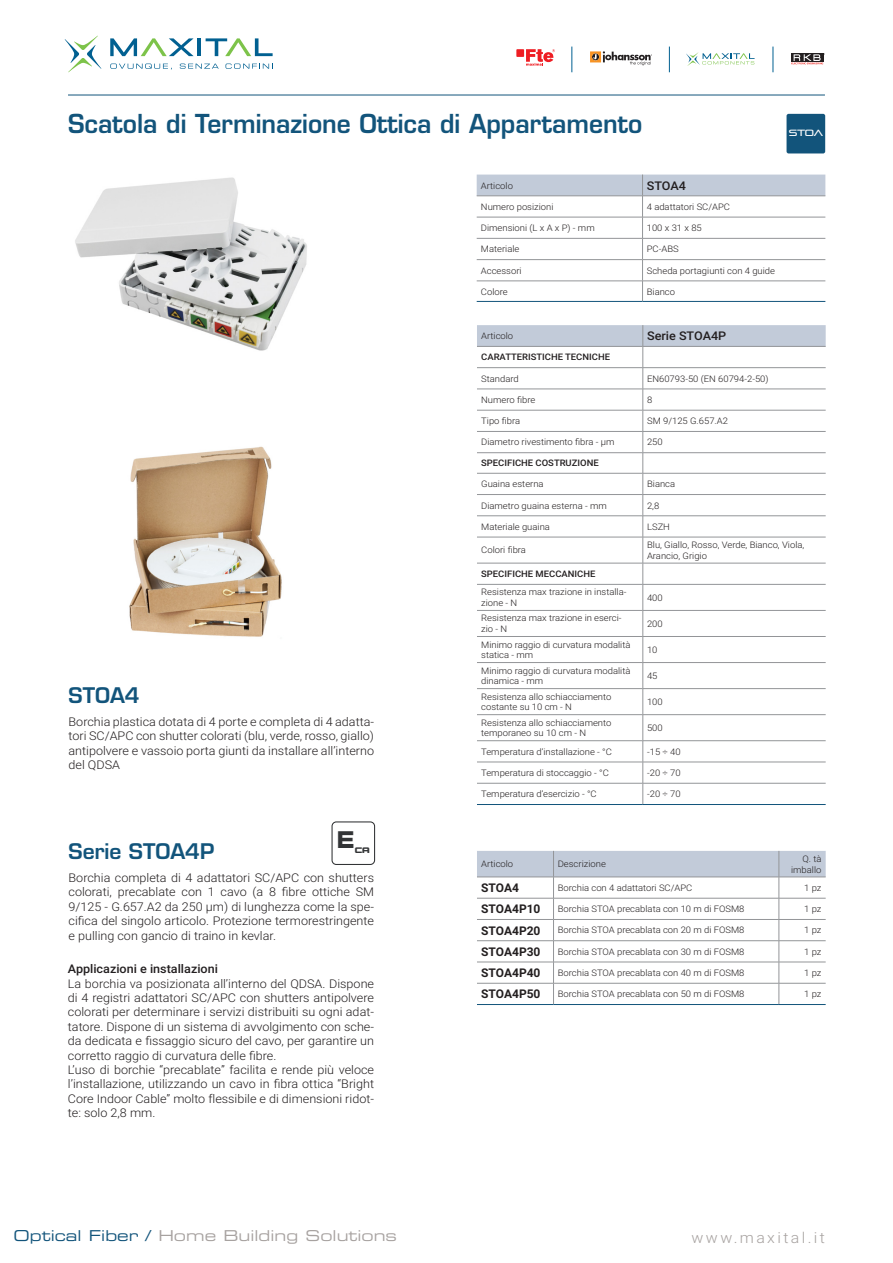
<style>
.page{position:relative;width:893px;height:1263px;background:#fff}
.page>*{position:absolute;margin:0;border:0;box-sizing:border-box;transform-origin:0 0}
.Titolo_pagina-FIBRA{font:600 25.5px "Eurostile LT Std";color:#12547b;scale:.96 1}
.t1{font:23.1px "Eurostile LT Std Bold Ex 2";color:#323436;scale:.82 1}
.Articolo-FIBRA{font:600 21px "Eurostile LT Std";color:#12547b}
.t2{font:15px "Eurostile LT Std Ex 2";color:#a7a2a0}
.t3{font:300 15px "Roboto";letter-spacing:.15em;color:#a7a2a0;scale:1.06 1}
.t4{font:300 12px/14.4px "Roboto";color:#231f20;text-align:justify;scale:1.05 1}
.Articolo_x_indice_-F{font:700 12px "Roboto";color:#231f20}
.Voce_tabella_BOLD-FI{font:500 12px "Roboto";color:#231f20;scale:1.05 1}
.t5{font:9.75px "Gunship";color:#323436;scale:.82 1}
.Voce_tabella_-_FIBRA{font:300 9px/10.8px "Roboto";color:#231f20;scale:1.05 1}
.Voce_tabella_BOLD-FI-2{font:500 9px "Roboto";color:#231f20;scale:1.05 1}
.t6{font:9px "Pirulen Rg";color:#fff}
.s1{color:#12547b}
</style>
<div class="page">
<hr style="left:68px;top:95px;width:757px;height:1px;background:#12547b">
<svg style="left:110px;top:64px;width:62px;height:5px"></svg>
<svg style="left:180px;top:64px;width:39px;height:5px"></svg>
<svg style="left:226px;top:64px;width:47px;height:5px"></svg>
<svg style="left:110px;top:38px;width:84px;height:18px"></svg>
<hr style="left:198px;top:38px;width:3px;height:18px;background:#016091">
<svg style="left:206px;top:38px;width:67px;height:18px"></svg>
<svg style="left:65px;top:36px;width:36px;height:36px"></svg>
<svg style="left:572px;top:47px;width:1px;height:25px"></svg>
<svg style="left:669px;top:47px;width:1px;height:25px"></svg>
<div style="left:516px;top:49px;width:8px;height:8px;background:#ee1d23"></div>
<svg style="left:526px;top:49px;width:29px;height:17px"></svg>
<svg style="left:686px;top:52px;width:69px;height:14px"></svg>
<svg style="left:791px;top:53px;width:34px;height:11px"></svg>
<svg style="left:590px;top:51px;width:62px;height:14px"></svg>
<svg style="left:773px;top:47px;width:1px;height:25px"></svg>
<img style="left:75px;top:177px;width:232px;height:174px">
<img style="left:129px;top:446px;width:153px;height:191px">
<svg style="left:477px;top:325px;width:349px;height:479px"></svg>
<hr style="left:477px;top:804px;width:166px;height:1px;background:#12547b">
<hr style="left:643px;top:804px;width:183px;height:1px;background:#12547b">
<svg style="left:477px;top:175px;width:348px;height:126px"></svg>
<hr style="left:477px;top:301px;width:165px;height:1px;background:#12547b">
<hr style="left:642px;top:301px;width:183px;height:1px;background:#12547b">
<svg style="left:477px;top:851px;width:349px;height:153px"></svg>
<hr style="left:477px;top:1004px;width:76px;height:1px;background:#12547b">
<hr style="left:553px;top:1004px;width:226px;height:1px;background:#12547b">
<hr style="left:779px;top:1004px;width:47px;height:1px;background:#12547b">
<div style="left:786px;top:114px;width:39px;height:39px;background:#12547b;border-radius:2px"></div>
<div style="left:331px;top:821px;width:44px;height:44px;border:1px solid #323436;border-radius:4px"></div>
<p class="Titolo_pagina-FIBRA" style="left:68px;top:108px;width:600px">Scatola di Terminazione Ottica di Appartamento</p>
<p class="t6" style="left:789px;top:127px;width:36px">STOA</p>
<p class="Voce_tabella_-_FIBRA" style="left:481px;top:180px;width:32px">Articolo</p>
<p class="Voce_tabella_BOLD-FI" style="left:647px;top:177px;width:39px">STOA4</p>
<p class="Voce_tabella_-_FIBRA" style="left:481px;top:201px;width:71px">Numero posizioni</p>
<p class="Voce_tabella_-_FIBRA" style="left:647px;top:201px;width:81px">4 adattatori SC/APC</p>
<p class="Voce_tabella_-_FIBRA" style="left:481px;top:222px;width:110px">Dimensioni (L x A x P) - mm</p>
<p class="Voce_tabella_-_FIBRA" style="left:647px;top:222px;width:54px">100 x 31 x 85</p>
<p class="Voce_tabella_-_FIBRA" style="left:481px;top:243px;width:38px">Materiale</p>
<p class="Voce_tabella_-_FIBRA" style="left:647px;top:243px;width:32px">PC-ABS</p>
<p class="Voce_tabella_-_FIBRA" style="left:481px;top:265px;width:40px">Accessori</p>
<p class="Voce_tabella_-_FIBRA" style="left:647px;top:265px;width:124px">Scheda portagiunti con 4 guide</p>
<p class="Voce_tabella_-_FIBRA" style="left:481px;top:286px;width:27px">Colore</p>
<p class="Voce_tabella_-_FIBRA" style="left:647px;top:286px;width:28px">Bianco</p>
<p class="Articolo-FIBRA" style="left:69px;top:682px;width:73px">STOA4</p>
<p class="t4" style="left:69px;top:714px;width:292px">Borchia plastica dotata di 4 porte e completa di 4 adatta&shy;tori SC/APC con shutter colorati (blu, verde, rosso, giallo) antipolvere e vassoio porta giunti da installare all’interno del QDSA</p>
<p class="Articolo-FIBRA" style="left:69px;top:838px;width:147px">Serie STOA4P</p>
<h2 class="t1" style="left:337px;top:823px;width:23px">E</h2>
<p class="t5" style="left:355px;top:846px;width:20px">ca</p>
<p class="t4" style="left:69px;top:870px;width:292px">Borchia completa di 4 adattatori SC/APC con shutters colorati, precablate con 1 cavo (a 8 fibre ottiche SM 9/125 - G.657.A2 da 250 μm) di lunghezza come la spe&shy;cifica del singolo articolo. Protezione termorestringente e pulling con gancio di traino in kevlar.</p>
<p class="Voce_tabella_BOLD-FI" style="left:68px;top:960px;width:144px">Applicazioni e installazioni</p>
<p class="t4" style="left:68px;top:976px;width:293px">La borchia va posizionata all’interno del QDSA. Dispone di 4 registri adattatori SC/APC con shutters antipolvere colorati per determinare i servizi distribuiti su ogni adat&shy;tatore. Dispone di un sistema di avvolgimento con sche&shy;da dedicata e fissaggio sicuro del cavo, per garantire un corretto raggio di curvatura delle fibre.</p>
<p class="t4" style="left:68px;top:1062px;width:293px">L’uso di borchie “precablate” facilita e rende più veloce l’installazione, utilizzando un cavo in fibra ottica “Bright Core Indoor Cable” molto flessibile e di dimensioni ridot&shy;te: solo 2,8 mm.</p>
<p class="Voce_tabella_-_FIBRA" style="left:481px;top:330px;width:32px">Articolo</p>
<p class="Voce_tabella_BOLD-FI" style="left:647px;top:328px;width:77px">Serie STOA4P</p>
<p class="Voce_tabella_BOLD-FI-2" style="left:481px;top:351px;width:124px">CARATTERISTICHE TECNICHE</p>
<p class="Voce_tabella_-_FIBRA" style="left:481px;top:373px;width:37px">Standard</p>
<p class="Voce_tabella_-_FIBRA" style="left:647px;top:373px;width:117px">EN60793-50 (EN 60794-2-50)</p>
<p class="Voce_tabella_-_FIBRA" style="left:481px;top:394px;width:53px">Numero fibre</p>
<p class="Voce_tabella_-_FIBRA" style="left:647px;top:394px;width:6px">8</p>
<p class="Voce_tabella_-_FIBRA" style="left:481px;top:415px;width:39px">Tipo fibra</p>
<p class="Voce_tabella_-_FIBRA" style="left:647px;top:415px;width:79px">SM 9/125 G.657.A2</p>
<p class="Voce_tabella_-_FIBRA" style="left:481px;top:436px;width:128px">Diametro rivestimento fibra - μm</p>
<p class="Voce_tabella_-_FIBRA" style="left:647px;top:436px;width:16px">250</p>
<p class="Voce_tabella_BOLD-FI-2" style="left:481px;top:457px;width:113px">SPECIFICHE COSTRUZIONE</p>
<p class="Voce_tabella_-_FIBRA" style="left:481px;top:478px;width:61px">Guaina esterna</p>
<p class="Voce_tabella_-_FIBRA" style="left:647px;top:478px;width:28px">Bianca</p>
<p class="Voce_tabella_-_FIBRA" style="left:481px;top:500px;width:121px">Diametro guaina esterna - mm</p>
<p class="Voce_tabella_-_FIBRA" style="left:647px;top:500px;width:13px">2,8</p>
<p class="Voce_tabella_-_FIBRA" style="left:481px;top:521px;width:67px">Materiale guaina</p>
<p class="Voce_tabella_-_FIBRA" style="left:647px;top:521px;width:23px">LSZH</p>
<p class="Voce_tabella_-_FIBRA" style="left:481px;top:544px;width:44px">Colori fibra</p>
<p class="Voce_tabella_-_FIBRA" style="left:647px;top:539px;width:151px">Blu, Giallo, Rosso, Verde, Bianco, Viola,<br>Arancio, Grigio</p>
<p class="Voce_tabella_BOLD-FI-2" style="left:481px;top:568px;width:110px">SPECIFICHE MECCANICHE</p>
<p class="Voce_tabella_-_FIBRA" style="left:481px;top:586px;width:140px">Resistenza max trazione in installa&shy;zione - N</p>
<p class="Voce_tabella_-_FIBRA" style="left:647px;top:592px;width:16px">400</p>
<p class="Voce_tabella_-_FIBRA" style="left:481px;top:612px;width:135px">Resistenza max trazione in eserci&shy;zio - N</p>
<p class="Voce_tabella_-_FIBRA" style="left:647px;top:618px;width:16px">200</p>
<p class="Voce_tabella_-_FIBRA" style="left:481px;top:638px;width:144px">Minimo raggio di curvatura modalità statica - mm</p>
<p class="Voce_tabella_-_FIBRA" style="left:647px;top:644px;width:11px">10</p>
<p class="Voce_tabella_-_FIBRA" style="left:481px;top:665px;width:144px">Minimo raggio di curvatura modalità dinamica - mm</p>
<p class="Voce_tabella_-_FIBRA" style="left:647px;top:670px;width:11px">45</p>
<p class="Voce_tabella_-_FIBRA" style="left:481px;top:691px;width:125px">Resistenza allo schiacciamento costante su 10 cm - N</p>
<p class="Voce_tabella_-_FIBRA" style="left:647px;top:696px;width:16px">100</p>
<p class="Voce_tabella_-_FIBRA" style="left:481px;top:717px;width:125px">Resistenza allo schiacciamento temporaneo su 10 cm - N</p>
<p class="Voce_tabella_-_FIBRA" style="left:647px;top:722px;width:16px">500</p>
<p class="Voce_tabella_-_FIBRA" style="left:481px;top:746px;width:126px">Temperatura d’installazione - °C</p>
<p class="Voce_tabella_-_FIBRA" style="left:647px;top:746px;width:34px">-15 ÷ 40</p>
<p class="Voce_tabella_-_FIBRA" style="left:481px;top:767px;width:123px">Temperatura di stoccaggio - °C</p>
<p class="Voce_tabella_-_FIBRA" style="left:647px;top:767px;width:34px">-20 ÷ 70</p>
<p class="Voce_tabella_-_FIBRA" style="left:481px;top:788px;width:111px">Temperatura d’esercizio - °C</p>
<p class="Voce_tabella_-_FIBRA" style="left:647px;top:788px;width:34px">-20 ÷ 70</p>
<p class="Voce_tabella_-_FIBRA" style="left:481px;top:858px;width:32px">Articolo</p>
<p class="Voce_tabella_-_FIBRA" style="left:558px;top:858px;width:47px">Descrizione</p>
<p class="Voce_tabella_-_FIBRA" style="left:791px;top:853px;width:30px;text-align:right">Q. tà imballo</p>
<p class="Articolo_x_indice_-F" style="left:481px;top:879px;width:39px">STOA4</p>
<p class="Voce_tabella_-_FIBRA" style="left:558px;top:882px;width:130px">Borchia con 4 adattatori SC/APC</p>
<p class="Voce_tabella_-_FIBRA" style="left:804px;top:882px;width:18px">1 pz</p>
<p class="Articolo_x_indice_-F" style="left:481px;top:901px;width:61px">STOA4P10</p>
<p class="Voce_tabella_-_FIBRA" style="left:558px;top:903px;width:179px">Borchia STOA precablata con 10 m di FOSM8</p>
<p class="Voce_tabella_-_FIBRA" style="left:804px;top:903px;width:18px">1 pz</p>
<p class="Articolo_x_indice_-F" style="left:481px;top:922px;width:61px">STOA4P20</p>
<p class="Voce_tabella_-_FIBRA" style="left:558px;top:924px;width:179px">Borchia STOA precablata con 20 m di FOSM8</p>
<p class="Voce_tabella_-_FIBRA" style="left:804px;top:924px;width:18px">1 pz</p>
<p class="Articolo_x_indice_-F" style="left:481px;top:943px;width:61px">STOA4P30</p>
<p class="Voce_tabella_-_FIBRA" style="left:558px;top:946px;width:179px">Borchia STOA precablata con 30 m di FOSM8</p>
<p class="Voce_tabella_-_FIBRA" style="left:804px;top:946px;width:18px">1 pz</p>
<p class="Articolo_x_indice_-F" style="left:481px;top:964px;width:61px">STOA4P40</p>
<p class="Voce_tabella_-_FIBRA" style="left:558px;top:967px;width:179px">Borchia STOA precablata con 40 m di FOSM8</p>
<p class="Voce_tabella_-_FIBRA" style="left:804px;top:967px;width:18px">1 pz</p>
<p class="Articolo_x_indice_-F" style="left:481px;top:986px;width:61px">STOA4P50</p>
<p class="Voce_tabella_-_FIBRA" style="left:558px;top:988px;width:179px">Borchia STOA precablata con 50 m di FOSM8</p>
<p class="Voce_tabella_-_FIBRA" style="left:804px;top:988px;width:18px">1 pz</p>
<p class="t2" style="left:14px;top:1225px;width:385px"><span class="s1">Optical Fiber /</span> Home Building Solutions</p>
<h3 class="t3" style="left:692px;top:1227px;width:127px">www.maxital.it</h3>
</div>
